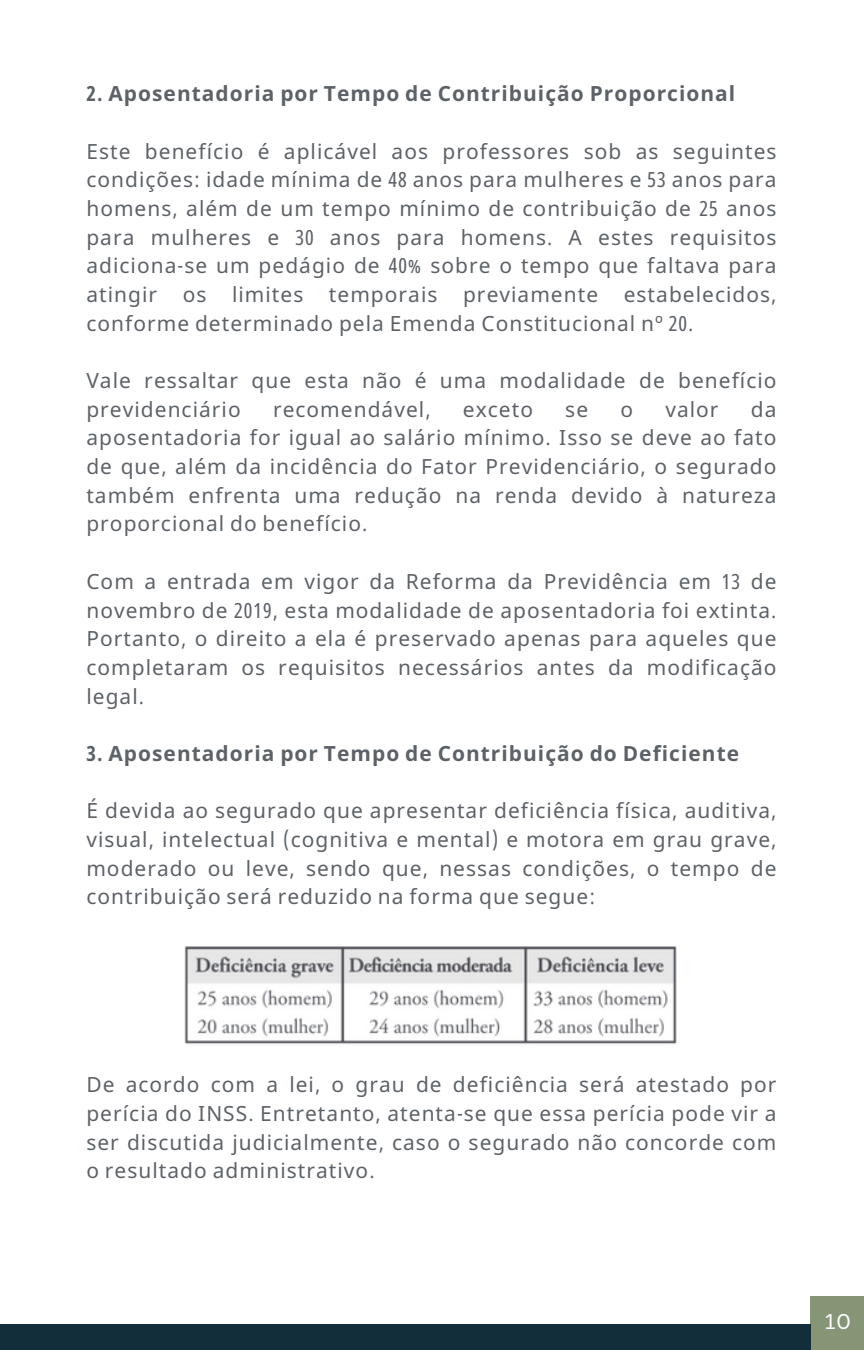
<style>
.page{position:relative;width:864px;height:1350px;background:#fff}
.page>*{position:absolute;margin:0;border:0;box-sizing:border-box;transform-origin:0 0}
.t1{font:20.93px/28.8px "Noto Sans";letter-spacing:.05em;color:#5d6268;text-align:justify}
.t2{font:700 20.93px "Noto Sans";letter-spacing:.05em;color:#5d6268}
.t3{font:20.93px "Sanchez";color:#fff}
.s1{font-family:"Noto Sans Devanagari";font-stretch:extra-condensed}
</style>
<div class="page">
<div style="left:811px;top:1296px;width:53px;height:54px;background:#869576"></div>
<div style="left:0;top:1324px;width:811px;height:26px;background:#122e3a"></div>
<img style="left:184px;top:946px;width:493px;height:99px">
<p class="t2" style="left:86px;top:79px;width:650px"><span class="s1">2.</span> Aposentadoria por Tempo de Contribuição Proporcional</p>
<p class="t1" style="left:86px;top:136px;width:692px">Este benefício é aplicável aos professores sob as seguintes condições<span class="s1">:</span> idade mínima de <span class="s1">48</span> anos para mulheres e <span class="s1">53</span> anos para homens<span class="s1">,</span> além de um tempo mínimo de contribuição de <span class="s1">25</span> anos para mulheres e <span class="s1">30</span> anos para homens<span class="s1">.</span> A estes requisitos adiciona<span class="s1">-</span>se um pedágio de <span class="s1">40%</span> sobre o tempo que faltava para atingir os limites temporais previamente estabelecidos<span class="s1">, </span>conforme determinado pela Emenda Constitucional nº <span class="s1">20.</span></p>
<p class="t1" style="left:86px;top:366px;width:692px">Vale ressaltar que esta não é uma modalidade de benefício previdenciário</p>
<p class="t1" style="left:273px;top:394px;width:159px">recomendável<span class="s1">,</span></p>
<p class="t1" style="left:463px;top:394px;width:72px">exceto</p>
<p class="t1" style="left:565px;top:394px;width:24px">se</p>
<p class="t1" style="left:620px;top:394px;width:14px">o</p>
<p class="t1" style="left:665px;top:394px;width:55px">valor</p>
<p class="t1" style="left:86px;top:394px;width:692px;text-indent:665px">da aposentadoria for igual ao salário mínimo<span class="s1">.</span> Isso se deve ao fato de que<span class="s1">,</span> além da incidência do Fator Previdenciário<span class="s1">,</span> o segurado também enfrenta uma redução na renda devido à natureza proporcional do benefício<span class="s1">.</span></p>
<p class="t1" style="left:86px;top:566px;width:692px">Com a entrada em vigor da Reforma da Previdência em <span class="s1">13</span> de novembro de <span class="s1">2019,</span> esta modalidade de aposentadoria foi extinta<span class="s1">.<br></span>Portanto<span class="s1">,</span> o direito a ela é preservado apenas para aqueles que completaram os requisitos necessários antes da modificação legal<span class="s1">.</span></p>
<p class="t2" style="left:86px;top:739px;width:654px"><span class="s1">3.</span> Aposentadoria por Tempo de Contribuição do Deficiente</p>
<p class="t1" style="left:86px;top:796px;width:692px">É devida ao segurado que apresentar deficiência física<span class="s1">,</span> auditiva<span class="s1">, </span>visual<span class="s1">,</span> intelectual <span class="s1">(</span>cognitiva e mental<span class="s1">)</span> e motora em grau grave<span class="s1">, </span>moderado ou leve<span class="s1">,</span> sendo que<span class="s1">,</span> nessas condições<span class="s1">,</span> o tempo de contribuição será reduzido na forma que segue<span class="s1">:</span></p>
<p class="t1" style="left:86px;top:1070px;width:692px">De acordo com a lei<span class="s1">,</span> o grau de deficiência será atestado por perícia do INSS<span class="s1">.</span> Entretanto<span class="s1">,</span> atenta<span class="s1">-</span>se que essa perícia pode vir a ser discutida judicialmente<span class="s1">,</span> caso o segurado não concorde com o resultado administrativo<span class="s1">.</span></p>
<p class="t3" style="left:825px;top:1308px;width:27px">10</p>
</div>
